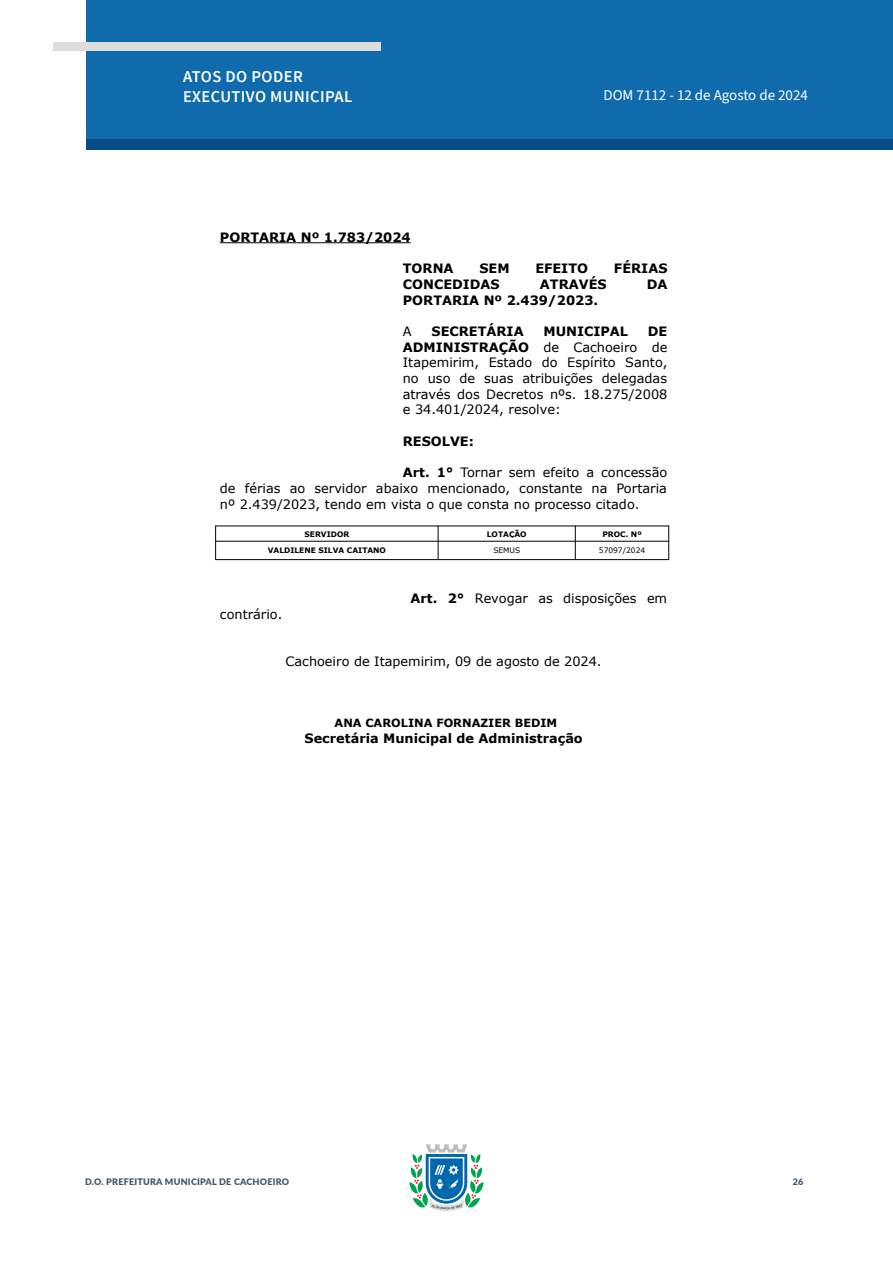
<style>
.page{position:relative;width:893px;height:1263px;background:#fff}
.page>*{position:absolute;margin:0;border:0;box-sizing:border-box;transform-origin:0 0}
.t1{font:600 16.5px/19.8px "Source Sans Pro";letter-spacing:.025em;color:#fff}
.t2{font:15px "Source Sans Pro";color:#fff}
.t3{font:12.9px/15.8px "Verdana";color:#000;text-align:justify}
.t4{font:700 12.9px "Verdana";color:#000}
.t5{font:700 11.25px "Verdana";color:#000}
.t6{font:900 9px "Lato";letter-spacing:.025em;color:#405970}
.t7{font:700 7.5px "Verdana";color:#000}
.t8{font:7.5px "Verdana";color:#000}
.s1{font-weight:700}
</style>
<div class="page">
<svg style="left:409px;top:1144px;width:75px;height:67px"></svg>
<div style="left:86px;top:0;width:807px;height:140px;background:#0f6bab"></div>
<div style="left:87px;top:140px;width:806px;height:10px;background:#084c86"></div>
<div style="left:53px;top:42px;width:328px;height:9px;background:#ddd"></div>
<hr style="left:220px;top:242px;width:76px;height:1px;background:#000">
<hr style="left:296px;top:242px;width:115px;height:1px;background:#000">
<hr style="left:215px;top:526px;width:454px;height:1px;background:#000">
<hr style="left:215px;top:541px;width:454px;height:1px;background:#000">
<hr style="left:215px;top:559px;width:454px;height:1px;background:#000">
<hr style="left:215px;top:526px;width:1px;height:34px;background:#000">
<hr style="left:438px;top:526px;width:1px;height:34px;background:#000">
<hr style="left:575px;top:526px;width:1px;height:34px;background:#000">
<hr style="left:668px;top:526px;width:1px;height:34px;background:#000">
<p class="t1" style="left:183px;top:67px;width:171px">ATOS DO PODER<br>EXECUTIVO MUNICIPAL</p>
<p class="t2" style="left:603px;top:85px;width:206px">DOM 7112 - 12 de Agosto de 2024</p>
<p class="t4" style="left:220px;top:229px;width:192px">PORTARIA Nº 1.783/2024</p>
<p class="t4" style="left:403px;top:260px;width:52px">TORNA</p>
<p class="t4" style="left:479px;top:260px;width:32px">SEM</p>
<p class="t4" style="left:535px;top:260px;width:54px">EFEITO</p>
<p class="t4" style="left:614px;top:260px;width:55px">FÉRIAS</p>
<p class="t4" style="left:403px;top:276px;width:98px">CONCEDIDAS</p>
<p class="t4" style="left:540px;top:276px;width:68px">ATRAVÉS</p>
<p class="t4" style="left:647px;top:276px;width:22px">DA</p>
<p class="t4" style="left:403px;top:292px;width:197px">PORTARIA Nº 2.439/2023.</p>
<p class="t3" style="left:403px;top:324px;width:10px">A</p>
<p class="t4" style="left:432px;top:323px;width:94px">SECRETÁRIA</p>
<p class="t4" style="left:543px;top:323px;width:86px">MUNICIPAL</p>
<p class="t3" style="left:403px;top:324px;width:266px;text-indent:245px"><span class="s1">DE ADMINISTRAÇÃO</span> de Cachoeiro de Itapemirim, Estado do Espírito Santo, no uso de suas atribuições delegadas através dos Decretos nºs. 18.275/2008 e 34.401/2024, resolve:</p>
<p class="t4" style="left:403px;top:433px;width:73px">RESOLVE:</p>
<p class="t3" style="left:220px;top:465px;width:449px;text-indent:183px"><span class="s1">Art. 1°</span> Tornar sem efeito a concessão de férias ao servidor abaixo mencionado, constante na Portaria nº 2.439/2023, tendo em vista o que consta no processo citado.</p>
<p class="t7" style="left:305px;top:529px;width:46px">SERVIDOR</p>
<p class="t7" style="left:487px;top:529px;width:41px">LOTAÇÃO</p>
<p class="t7" style="left:602px;top:529px;width:41px">PROC. Nº</p>
<p class="t7" style="left:268px;top:546px;width:120px">VALDILENE SILVA CAITANO</p>
<p class="t8" style="left:493px;top:547px;width:28px">SEMUS</p>
<p class="t8" style="left:599px;top:547px;width:48px">57097/2024</p>
<p class="t3" style="left:411px;top:591px;width:258px"><span class="s1">Art. 2°</span> Revogar as disposições em</p>
<p class="t3" style="left:220px;top:607px;width:64px">contrário.</p>
<p class="t3" style="left:285px;top:654px;width:318px">Cachoeiro de Itapemirim, 09 de agosto de 2024.</p>
<p class="t5" style="left:335px;top:716px;width:224px">ANA CAROLINA FORNAZIER BEDIM</p>
<p class="t4" style="left:305px;top:730px;width:280px">Secretária Municipal de Administração</p>
<p class="t6" style="left:85px;top:1175px;width:206px">D.O. PREFEITURA MUNICIPAL DE CACHOEIRO</p>
<p class="t6" style="left:793px;top:1175px;width:12px">26</p>
</div>
